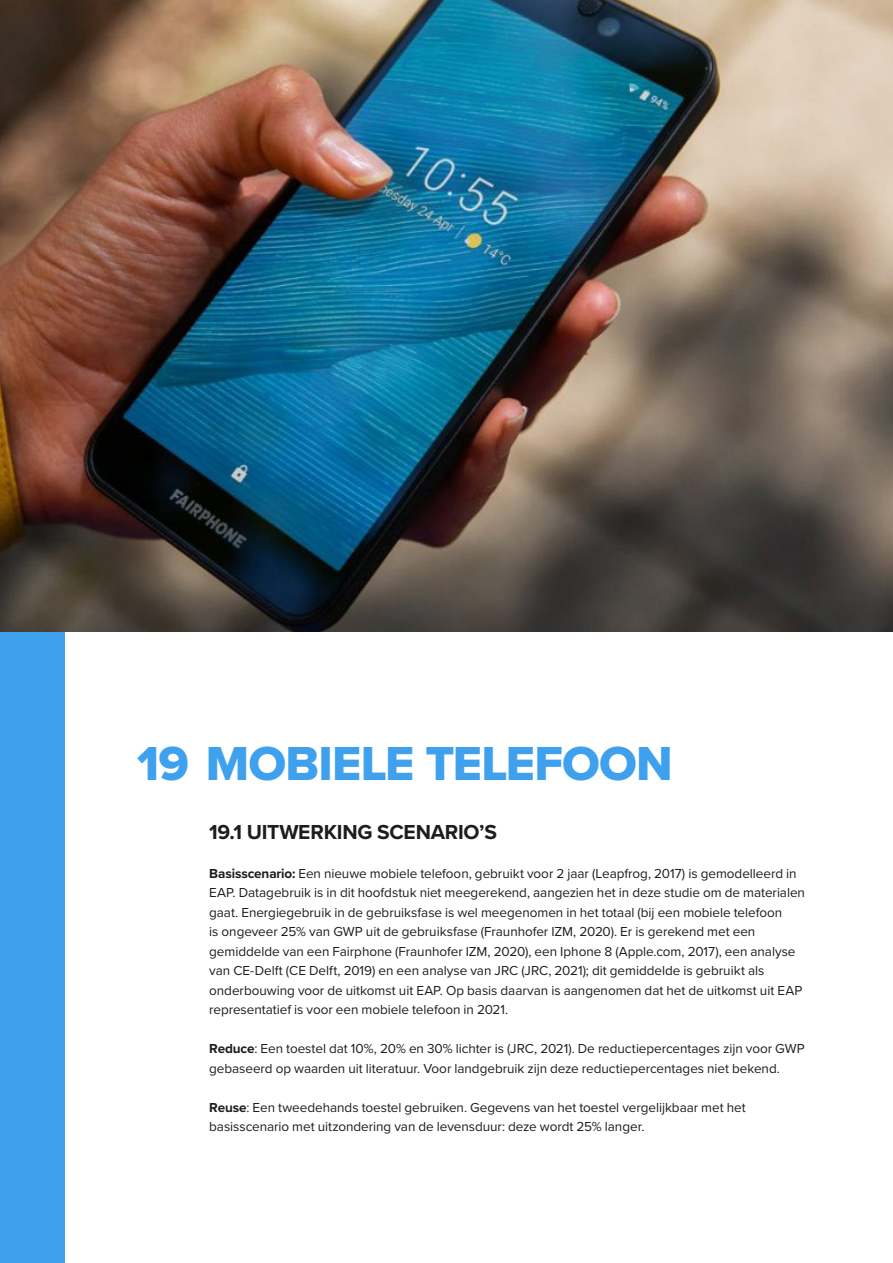
<style>
.page{position:relative;width:893px;height:1263px;background:#fff}
.page>*{position:absolute;margin:0;border:0;box-sizing:border-box;transform-origin:0 0}
.Kop{font:49.5px "Proxima Nova Extrabld";letter-spacing:-.02em;color:#3fa1ed}
.Onderkop{font:700 21px "Proxima Nova";letter-spacing:-.015em;color:#1d1d1b}
.Broodtekst{font:13.5px/19.5px "Proxima Nova";letter-spacing:-.005em;color:#1d1d1b}
.s1{font-weight:700}
</style>
<div class="page">
<div style="left:0;top:370px;width:64px;height:893px;background:#3fa1ed"></div>
<img style="left:0;top:0;width:893px;height:631px">
<p class="Kop" style="left:137px;top:727px;width:537px">19 MOBIELE TELEFOON</p>
<p class="Onderkop" style="left:209px;top:816px;width:289px">19.1 UITWERKING SCENARIO’S</p>
<p class="Broodtekst" style="left:209px;top:863px;width:597px"><span class="s1">Basisscenario:</span> Een nieuwe mobiele telefoon, gebruikt voor 2 jaar (Leapfrog, 2017) is gemodelleerd in EAP. Datagebruik is in dit hoofdstuk niet meegerekend, aangezien het in deze studie om de materialen gaat. Energiegebruik in de gebruiksfase is wel meegenomen in het totaal (bij een mobiele telefoon<br>is ongeveer 25% van GWP uit de gebruiksfase (Fraunhofer IZM, 2020). Er is gerekend met een gemiddelde van een Fairphone (Fraunhofer IZM, 2020), een Iphone 8 (Apple.com, 2017), een analyse van CE-Delft (CE Delft, 2019) en een analyse van JRC (JRC, 2021); dit gemiddelde is gebruikt als onderbouwing voor de uitkomst uit EAP. Op basis daarvan is aangenomen dat het de uitkomst uit EAP representatief is voor een mobiele telefoon in 2021.</p>
<p class="Broodtekst" style="left:209px;top:1038px;width:597px"><span class="s1">Reduce</span>: Een toestel dat 10%, 20% en 30% lichter is (JRC, 2021). De reductiepercentages zijn voor GWP gebaseerd op waarden uit literatuur. Voor landgebruik zijn deze reductiepercentages niet bekend.</p>
<p class="Broodtekst" style="left:209px;top:1097px;width:538px"><span class="s1">Reuse</span>: Een tweedehands toestel gebruiken. Gegevens van het toestel vergelijkbaar met het basisscenario met uitzondering van de levensduur: deze wordt 25% langer.</p>
</div>
